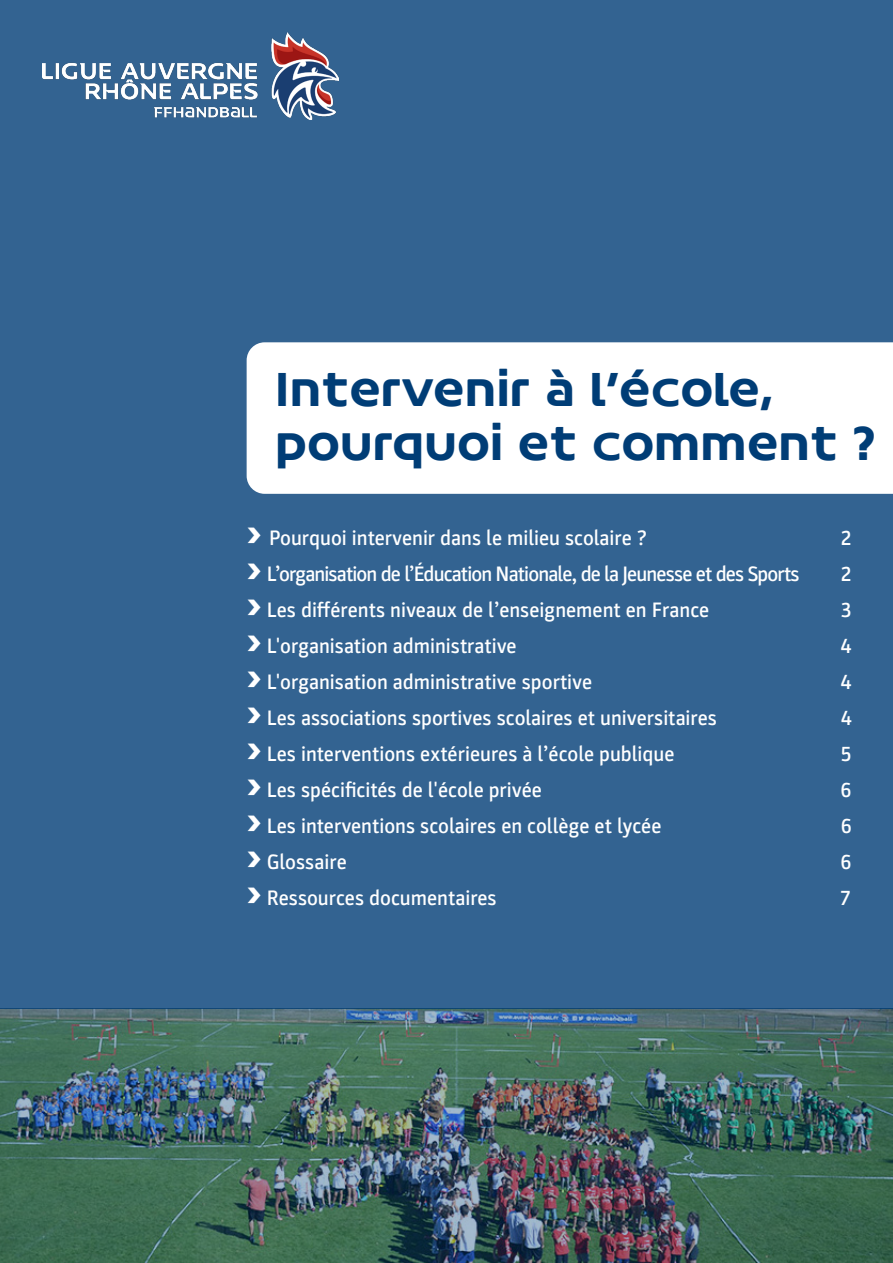
<style>
.page{position:relative;width:893px;height:1263px;background:#fff}
.page>*{position:absolute;margin:0;border:0;box-sizing:border-box;transform-origin:0 0}
.t1{font:45px "FF Hand";color:#003d76}
.t2{font:500 21px "Parka";color:#fff}
.t3{font:500 21px "Parka";letter-spacing:-.04em;color:#fff}
.s1{font-weight:900;font-size:30px}
</style>
<div class="page">
<div style="left:0;top:0;width:893px;height:1008px;background:#336391"></div>
<div style="left:247px;top:342px;width:646px;height:152px;background:#fff"></div>
<img style="left:43px;top:33px;width:295px;height:86px">
<img style="left:0;top:1008px;width:893px;height:255px">
<p class="t1" style="left:276px;top:361px;width:500px">Intervenir à l'école,</p>
<p class="t1" style="left:276px;top:415px;width:602px">pourquoi et comment ?</p>
<p class="t2" style="left:247px;top:526px;width:402px"><span class="s1">&gt;</span> Pourquoi intervenir dans le milieu scolaire ?</p>
<p class="t2" style="left:841px;top:526px;width:12px">2</p>
<p class="t3" style="left:247px;top:562px;width:555px"><span class="s1">&gt;</span> L’organisation de l’Éducation Nationale, de la Jeunesse et des Sports</p>
<p class="t2" style="left:841px;top:562px;width:12px">2</p>
<p class="t2" style="left:247px;top:598px;width:464px"><span class="s1">&gt;</span> Les différents niveaux de l’enseignement en France</p>
<p class="t2" style="left:841px;top:598px;width:12px">3</p>
<p class="t2" style="left:247px;top:634px;width:272px"><span class="s1">&gt;</span> L'organisation administrative</p>
<p class="t2" style="left:841px;top:634px;width:13px">4</p>
<p class="t2" style="left:247px;top:670px;width:347px"><span class="s1">&gt;</span> L'organisation administrative sportive</p>
<p class="t2" style="left:841px;top:670px;width:13px">4</p>
<p class="t2" style="left:247px;top:706px;width:472px"><span class="s1">&gt;</span> Les associations sportives scolaires et universitaires</p>
<p class="t2" style="left:841px;top:706px;width:13px">4</p>
<p class="t2" style="left:247px;top:742px;width:429px"><span class="s1">&gt;</span> Les interventions extérieures à l’école publique</p>
<p class="t2" style="left:841px;top:742px;width:12px">5</p>
<p class="t2" style="left:247px;top:778px;width:297px"><span class="s1">&gt;</span> Les spécificités de l'école privée</p>
<p class="t2" style="left:841px;top:778px;width:13px">6</p>
<p class="t2" style="left:247px;top:814px;width:416px"><span class="s1">&gt;</span> Les interventions scolaires en collège et lycée</p>
<p class="t2" style="left:841px;top:814px;width:13px">6</p>
<p class="t2" style="left:247px;top:850px;width:102px"><span class="s1">&gt;</span> Glossaire</p>
<p class="t2" style="left:841px;top:850px;width:13px">6</p>
<p class="t2" style="left:247px;top:886px;width:252px"><span class="s1">&gt;</span> Ressources documentaires</p>
<p class="t2" style="left:841px;top:886px;width:11px">7</p>
</div>
